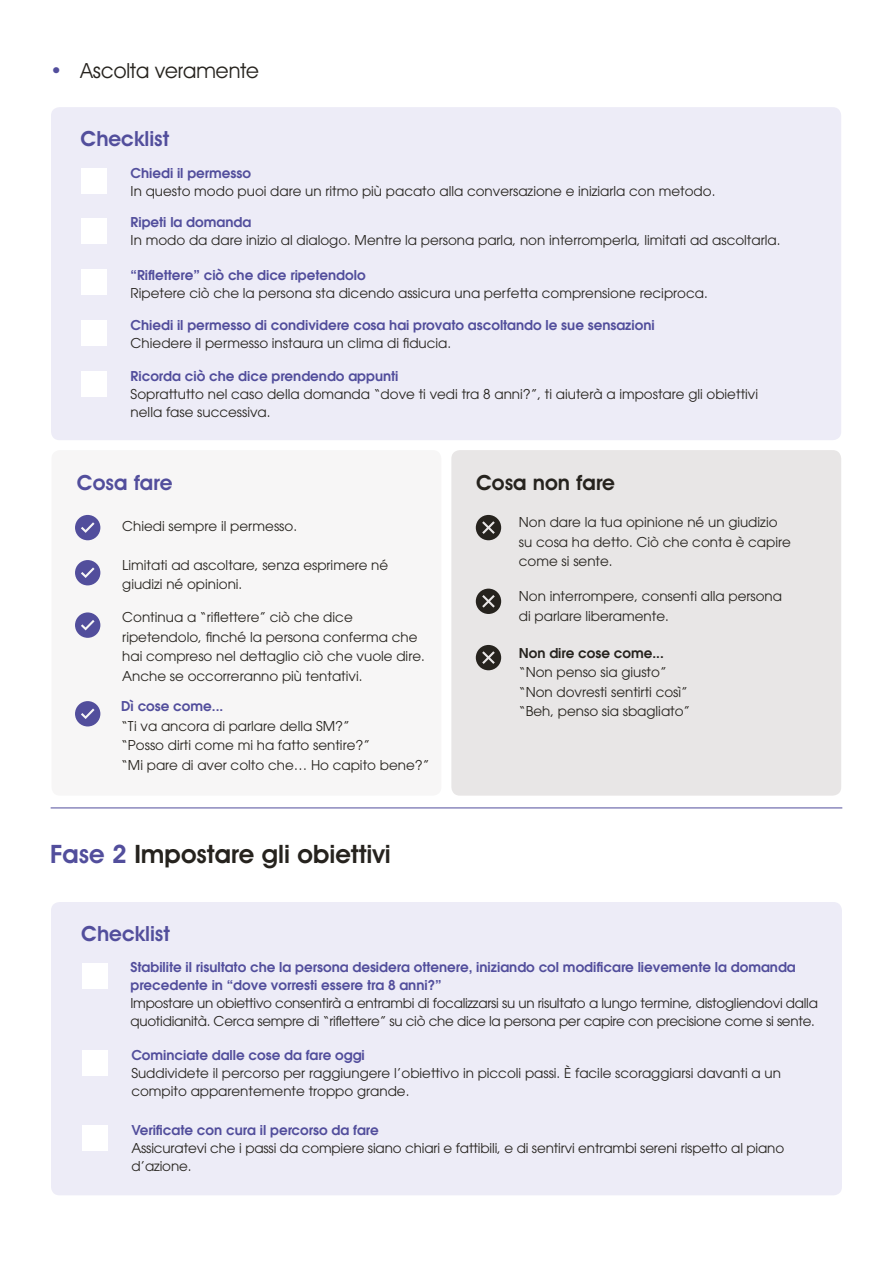
<style>
.page{position:relative;width:893px;height:1263px;background:#fff}
.page>*{position:absolute;margin:0;border:0;box-sizing:border-box;transform-origin:0 0}
.t1{font:600 25.5px "Avant Garde IT Cby BT";color:#26231e}
.t2{font:600 21px "Avant Garde IT Cby BT";color:#524e9c}
.t3{font:21px "Avant Garde IT Cby BT";color:#26231e}
.t4{font:600 21px "Avant Garde IT Cby BT";color:#26231e}
.t5{font:13.5px/19.5px "Avant Garde";color:#26231e}
.t6{font:600 13.5px/18px "Avant Garde";color:#524e9c}
.t7{font:13.5px/18px "Avant Garde";letter-spacing:-.02em;color:#26231e}
.t8{font:600 13.5px "Avant Garde";color:#26231e}
.s1{color:#524e9c}
</style>
<div class="page">
<div style="left:52px;top:450px;width:389px;height:346px;background:#f7f6f6;border-radius:9px"></div>
<div style="left:451px;top:450px;width:390px;height:346px;background:#e8e6e6;border-radius:9px"></div>
<div style="left:51px;top:107px;width:790px;height:333px;background:#edecf7;border-radius:9px"></div>
<div style="left:81px;top:168px;width:25px;height:25px;background:#fff"></div>
<div style="left:81px;top:218px;width:25px;height:26px;background:#fff"></div>
<svg style="left:75px;top:515px;width:25px;height:25px"></svg>
<svg style="left:75px;top:560px;width:25px;height:25px"></svg>
<svg style="left:476px;top:515px;width:25px;height:25px"></svg>
<div style="left:81px;top:270px;width:25px;height:25px;background:#fff"></div>
<div style="left:81px;top:320px;width:25px;height:25px;background:#fff"></div>
<div style="left:81px;top:371px;width:25px;height:25px;background:#fff"></div>
<svg style="left:75px;top:612px;width:25px;height:26px"></svg>
<svg style="left:75px;top:701px;width:25px;height:25px"></svg>
<svg style="left:476px;top:589px;width:25px;height:25px"></svg>
<svg style="left:476px;top:645px;width:25px;height:25px"></svg>
<hr style="left:51px;top:807px;width:791px;height:1px;background:#524e9c">
<div style="left:51px;top:902px;width:791px;height:293px;background:#edecf7;border-radius:9px"></div>
<div style="left:82px;top:963px;width:25px;height:26px;background:#fff"></div>
<div style="left:82px;top:1050px;width:25px;height:25px;background:#fff"></div>
<div style="left:82px;top:1125px;width:25px;height:25px;background:#fff"></div>
<h2 class="t3" style="left:50px;top:58px;width:210px"><span class="s1">•</span> Ascolta veramente</h2>
<h2 class="t2" style="left:81px;top:126px;width:90px">Checklist</h2>
<p class="t6" style="left:131px;top:164px;width:122px">Chiedi il permesso</p>
<p class="t5" style="left:131px;top:181px;width:586px">In questo modo puoi dare un ritmo più pacato alla conversazione e iniziarla con metodo.</p>
<p class="t6" style="left:131px;top:213px;width:122px">Ripeti la domanda</p>
<p class="t5" style="left:131px;top:230px;width:651px">In modo da dare inizio al dialogo. Mentre la persona parla, non interromperla, limitati ad ascoltarla.</p>
<p class="t6" style="left:131px;top:265px;width:237px">“Riflettere” ciò che dice ripetendolo</p>
<p class="t5" style="left:131px;top:283px;width:579px">Ripetere ciò che la persona sta dicendo assicura una perfetta comprensione reciproca.</p>
<p class="t6" style="left:131px;top:316px;width:526px">Chiedi il permesso di condividere cosa hai provato ascoltando le sue sensazioni</p>
<p class="t5" style="left:131px;top:333px;width:322px">Chiedere il permesso instaura un clima di fiducia.</p>
<p class="t6" style="left:131px;top:367px;width:269px">Ricorda ciò che dice prendendo appunti</p>
<p class="t5" style="left:131px;top:385px;width:629px;line-height:18px">Soprattutto nel caso della domanda “dove ti vedi tra 8 anni?”, ti aiuterà a impostare gli obiettivi nella fase successiva.</p>
<h2 class="t2" style="left:77px;top:470px;width:97px">Cosa fare</h2>
<p class="t5" style="left:122px;top:516px;width:176px">Chiedi sempre il permesso.</p>
<p class="t5" style="left:122px;top:555px;width:268px">Limitati ad ascoltare, senza esprimere né giudizi né opinioni.</p>
<p class="t5" style="left:122px;top:607px;width:304px">Continua a “riflettere” ciò che dice ripetendolo, finché la persona conferma che hai compreso nel dettaglio ciò che vuole dire.<br>Anche se occorreranno più tentativi.</p>
<p class="t6" style="left:121px;top:697px;width:104px">Dì cose come...</p>
<p class="t5" style="left:121px;top:716px;width:310px">“Ti va ancora di parlare della SM?”<br>“Posso dirti come mi ha fatto sentire?”<br>“Mi pare di aver colto che… Ho capito bene?”</p>
<h1 class="t1" style="left:50px;top:839px;width:342px"><span class="s1">Fase 2</span> Impostare gli obiettivi</h1>
<h2 class="t4" style="left:476px;top:470px;width:140px">Cosa non fare</h2>
<p class="t5" style="left:519px;top:513px;width:273px">Non dare la tua opinione né un giudizio su cosa ha detto. Ciò che conta è capire come si sente.</p>
<p class="t5" style="left:519px;top:586px;width:265px">Non interrompere, consenti alla persona di parlare liberamente.</p>
<p class="t8" style="left:519px;top:644px;width:146px">Non dire cose come...</p>
<p class="t5" style="left:519px;top:663px;width:173px">“Non penso sia giusto” “Non dovresti sentirti così” “Beh, penso sia sbagliato”</p>
<h2 class="t2" style="left:81px;top:921px;width:90px">Checklist</h2>
<p class="t6" style="left:130px;top:958px;width:667px">Stabilite il risultato che la persona desidera ottenere, iniziando col modificare lievemente la domanda precedente in “dove vorresti essere tra 8 anni?”</p>
<p class="t7" style="left:130px;top:994px;width:689px">Impostare un obiettivo consentirà a entrambi di focalizzarsi su un risultato a lungo termine, distogliendovi dalla quotidianità. Cerca sempre di “riflettere” su ciò che dice la persona per capire con precisione come si sente.</p>
<p class="t6" style="left:131px;top:1046px;width:235px">Cominciate dalle cose da fare oggi</p>
<p class="t5" style="left:131px;top:1064px;width:651px;line-height:18px">Suddividete il percorso per raggiungere l’obiettivo in piccoli passi. È facile scoraggiarsi davanti a un compito apparentemente troppo grande.</p>
<p class="t6" style="left:131px;top:1121px;width:249px">Verificate con cura il percorso da fare</p>
<p class="t5" style="left:131px;top:1139px;width:654px;line-height:18px">Assicuratevi che i passi da compiere siano chiari e fattibili, e di sentirvi entrambi sereni rispetto al piano d’azione.</p>
</div>
